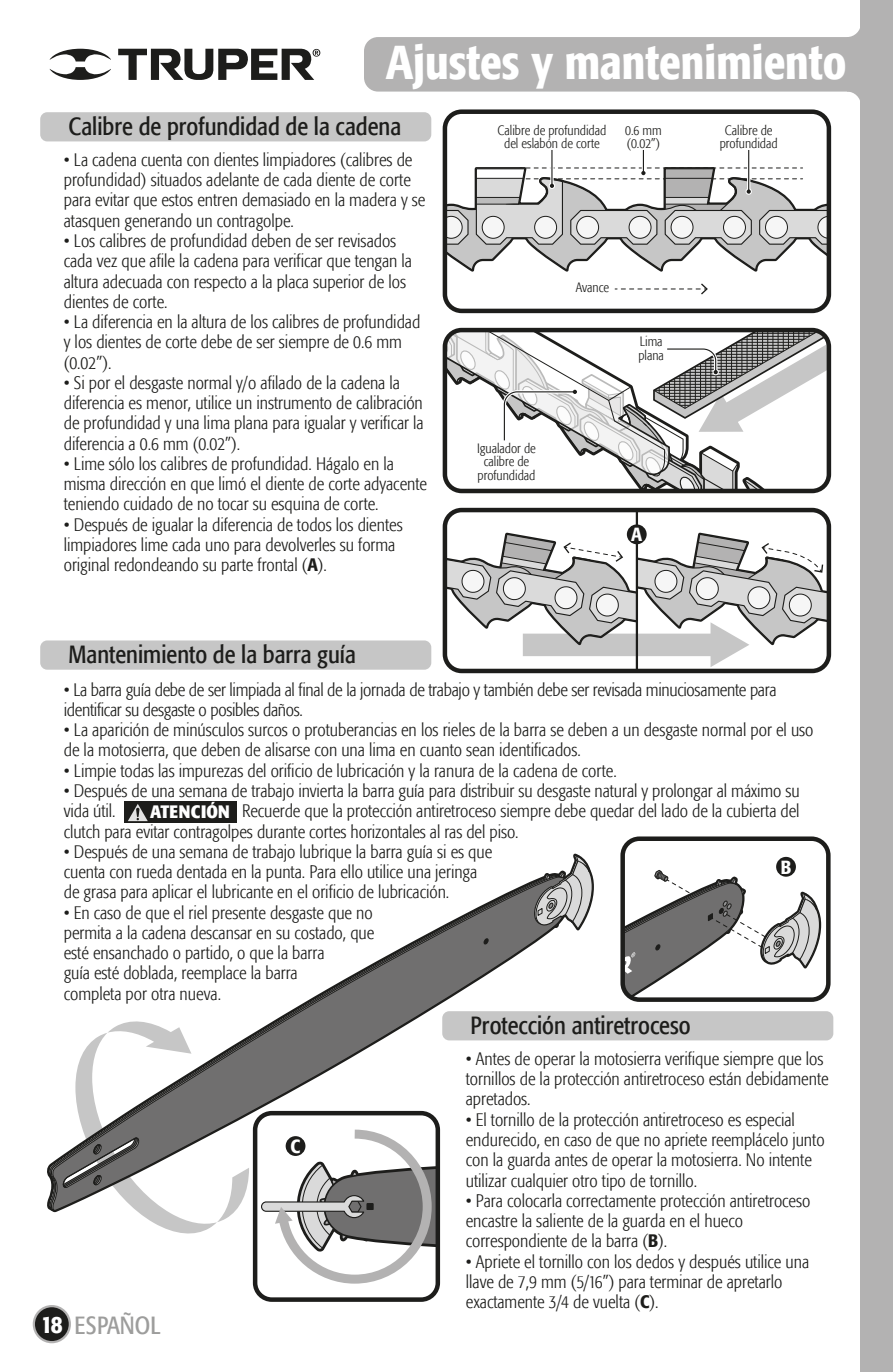
<style>
.page{position:relative;width:893px;height:1372px;background:#fff}
.page>*{position:absolute;margin:0;border:0;box-sizing:border-box;transform-origin:0 0}
.t1{font:500 condensed 47.25px "Formata";color:#fff}
.t2{font:condensed 24.75px "Formata";color:#1d1d1b}
.t3{font:condensed 24.75px "Formata";color:#9d9d9c}
.t4{font:500 condensed 24.75px "Formata";color:#fff}
.t5{font:500 condensed 18.9px "Formata";color:#fff}
.t6{font:300 condensed 18px/20.2px "Formata";color:#1d1d1b}
.t7{font:700 condensed 18px "Formata";letter-spacing:.01em;color:#fff}
.t8{font:300 condensed 13.5px/13.5px "Formata";color:#1d1d1b;text-align:center}
.s1{font-weight:500}
</style>
<div class="page">
<div style="left:861px;top:0;width:32px;height:1371px;background:#b3b2b2"></div>
<div style="left:364px;top:37px;width:497px;height:55px;background:#b3b2b2;border-radius:14px"></div>
<svg style="left:847px;top:23px;width:14px;height:82px"></svg>
<div style="left:40px;top:112px;width:391px;height:29px;background:#c6c6c6;border-radius:7px"></div>
<div style="left:442px;top:1011px;width:391px;height:29px;background:#c6c6c6;border-radius:7px"></div>
<div style="left:40px;top:640px;width:391px;height:29px;background:#c6c6c6;border-radius:7px"></div>
<div style="left:443px;top:109px;width:388px;height:204px;border:4px solid #1d1d1b;border-radius:17px"></div>
<svg style="left:615px;top:283px;width:93px;height:11px"></svg>
<div style="left:443px;top:328px;width:388px;height:165px;border:4px solid #1d1d1b;border-radius:17px"></div>
<svg style="left:448px;top:530px;width:378px;height:137px"></svg>
<div style="left:443px;top:508px;width:388px;height:165px;border:4px solid #1d1d1b;border-radius:17px"></div>
<hr style="left:636px;top:510px;width:2px;height:161px;background:#1d1d1b">
<svg style="left:60px;top:1210px;width:176px;height:24px"></svg>
<svg style="left:51px;top:887px;width:467px;height:323px"></svg>
<svg style="left:518px;top:853px;width:78px;height:188px"></svg>
<svg style="left:625px;top:869px;width:198px;height:127px"></svg>
<div style="left:620px;top:836px;width:211px;height:165px;border:4px solid #1d1d1b;border-radius:17px"></div>
<svg style="left:260px;top:1125px;width:175px;height:159px"></svg>
<div style="left:253px;top:1110px;width:187px;height:191px;border:4px solid #1d1d1b;border-radius:17px"></div>
<svg style="left:445px;top:150px;width:384px;height:123px"></svg>
<svg style="left:50px;top:49px;width:270px;height:31px"></svg>
<div style="left:34px;top:1305px;width:36px;height:36px;background:#1d1d1b;border-radius:50%"></div>
<div style="left:33px;top:1304px;width:38px;height:39px;border:2px solid #b3b2b2;border-radius:50%"></div>
<div style="left:627px;top:524px;width:20px;height:20px;background:#1d1d1b;border-radius:50%"></div>
<div style="left:776px;top:856px;width:20px;height:20px;background:#1d1d1b;border-radius:50%"></div>
<div style="left:286px;top:1136px;width:19px;height:19px;background:#1d1d1b;border-radius:50%"></div>
<svg style="left:445px;top:330px;width:384px;height:161px"></svg>
<div style="left:124px;top:801px;width:112px;height:21px;background:#1d1d1b"></div>
<svg style="left:128px;top:804px;width:20px;height:18px"></svg>
<h1 class="t1" style="left:386px;top:33px;width:462px">Ajustes y mantenimiento</h1>
<h2 class="t2" style="left:69px;top:112px;width:334px">Calibre de profundidad de la cadena</h2>
<p class="t6" style="left:64px;top:150px;width:363px">• La cadena cuenta con dientes limpiadores (calibres de profundidad) situados adelante de cada diente de corte para evitar que estos entren demasiado en la madera y se atasquen generando un contragolpe.</p>
<p class="t6" style="left:64px;top:231px;width:350px">• Los calibres de profundidad deben de ser revisados cada vez que afile la cadena para verificar que tengan la altura adecuada con respecto a la placa superior de los dientes de corte.</p>
<p class="t6" style="left:64px;top:312px;width:358px">• La diferencia en la altura de los calibres de profundidad y los dientes de corte debe de ser siempre de 0.6 mm (0.02”).</p>
<p class="t6" style="left:64px;top:372px;width:361px">• Si por el desgaste normal y/o afilado de la cadena la diferencia es menor, utilice un instrumento de calibración de profundidad y una lima plana para igualar y verificar la diferencia a 0.6 mm (0.02”).</p>
<p class="t6" style="left:64px;top:453px;width:365px">• Lime sólo los calibres de profundidad. Hágalo en la misma dirección en que limó el diente de corte adyacente teniendo cuidado de no tocar su esquina de corte.</p>
<p class="t6" style="left:64px;top:514px;width:340px">• Después de igualar la diferencia de todos los dientes limpiadores lime cada uno para devolverles su forma original redondeando su parte frontal (<span class="s1">A</span>).</p>
<h2 class="t2" style="left:69px;top:639px;width:289px">Mantenimiento de la barra guía</h2>
<p class="t8" style="left:498px;top:123px;width:110px">Calibre de profundidad del eslabón de corte</p>
<p class="t8" style="left:720px;top:123px;width:59px">Calibre de profundidad</p>
<p class="t8" style="left:625px;top:123px;width:38px;text-align:left">0.6 mm (0.02”)</p>
<p class="t8" style="left:477px;top:441px;width:60px">Igualador de calibre de profundidad</p>
<p class="t8" style="left:576px;top:280px;width:35px">Avance</p>
<p class="t8" style="left:638px;top:335px;width:27px;text-align:left">Lima plana</p>
<p class="t5" style="left:631px;top:523px;width:13px">A</p>
<p class="t6" style="left:64px;top:679px;width:714px">• La barra guía debe de ser limpiada al final de la jornada de trabajo y también debe ser revisada minuciosamente para identificar su desgaste o posibles daños.</p>
<p class="t6" style="left:64px;top:720px;width:751px">• La aparición de minúsculos surcos o protuberancias en los rieles de la barra se deben a un desgaste normal por el uso de la motosierra, que deben de alisarse con una lima en cuanto sean identificados.</p>
<p class="t6" style="left:64px;top:760px;width:554px">• Limpie todas las impurezas del orificio de lubricación y la ranura de la cadena de corte.</p>
<p class="t6" style="left:64px;top:780px;width:737px">• Después de una semana de trabajo invierta la barra guía para distribuir su desgaste natural y prolongar al máximo su vida útil.</p>
<p class="t7" style="left:150px;top:800px;width:81px">ATENCIÓN</p>
<p class="t6" style="left:64px;top:801px;width:737px;text-indent:178px">Recuerde que la protección antiretroceso siempre debe quedar del lado de la cubierta del clutch para evitar contragolpes durante cortes horizontales al ras del piso.</p>
<p class="t6" style="left:64px;top:841px;width:430px">• Después de una semana de trabajo lubrique la barra guía si es que cuenta con rueda dentada en la punta. Para ello utilice una jeringa de grasa para aplicar el lubricante en el orificio de lubricación.</p>
<p class="t6" style="left:64px;top:902px;width:312px">• En caso de que el riel presente desgaste que no permita a la cadena descansar en su costado, que esté ensanchado o partido, o que la barra<br>guía esté doblada, reemplace la barra<br>completa por otra nueva.</p>
<p class="t5" style="left:781px;top:855px;width:12px">B</p>
<h2 class="t4" style="left:41px;top:1308px;width:23px">18</h2>
<h2 class="t3" style="left:74px;top:1310px;width:88px">ESPAÑOL</h2>
<p class="t5" style="left:291px;top:1134px;width:11px">C</p>
<h2 class="t2" style="left:471px;top:1010px;width:222px">Protección antiretroceso</h2>
<p class="t6" style="left:466px;top:1048px;width:364px">• Antes de operar la motosierra verifique siempre que los tornillos de la protección antiretroceso están debidamente apretados.</p>
<p class="t6" style="left:466px;top:1109px;width:360px">• El tornillo de la protección antiretroceso es especial endurecido, en caso de que no apriete reemplácelo junto con la guarda antes de operar la motosierra. No intente utilizar cualquier otro tipo de tornillo.</p>
<p class="t6" style="left:466px;top:1190px;width:346px">• Para colocarla correctamente protección antiretroceso encastre la saliente de la guarda en el hueco correspondiente de la barra (<span class="s1">B</span>).</p>
<p class="t6" style="left:466px;top:1251px;width:345px">• Apriete el tornillo con los dedos y después utilice una llave de 7,9 mm (5/16”) para terminar de apretarlo exactamente 3/4 de vuelta (<span class="s1">C</span>).</p>
</div>
